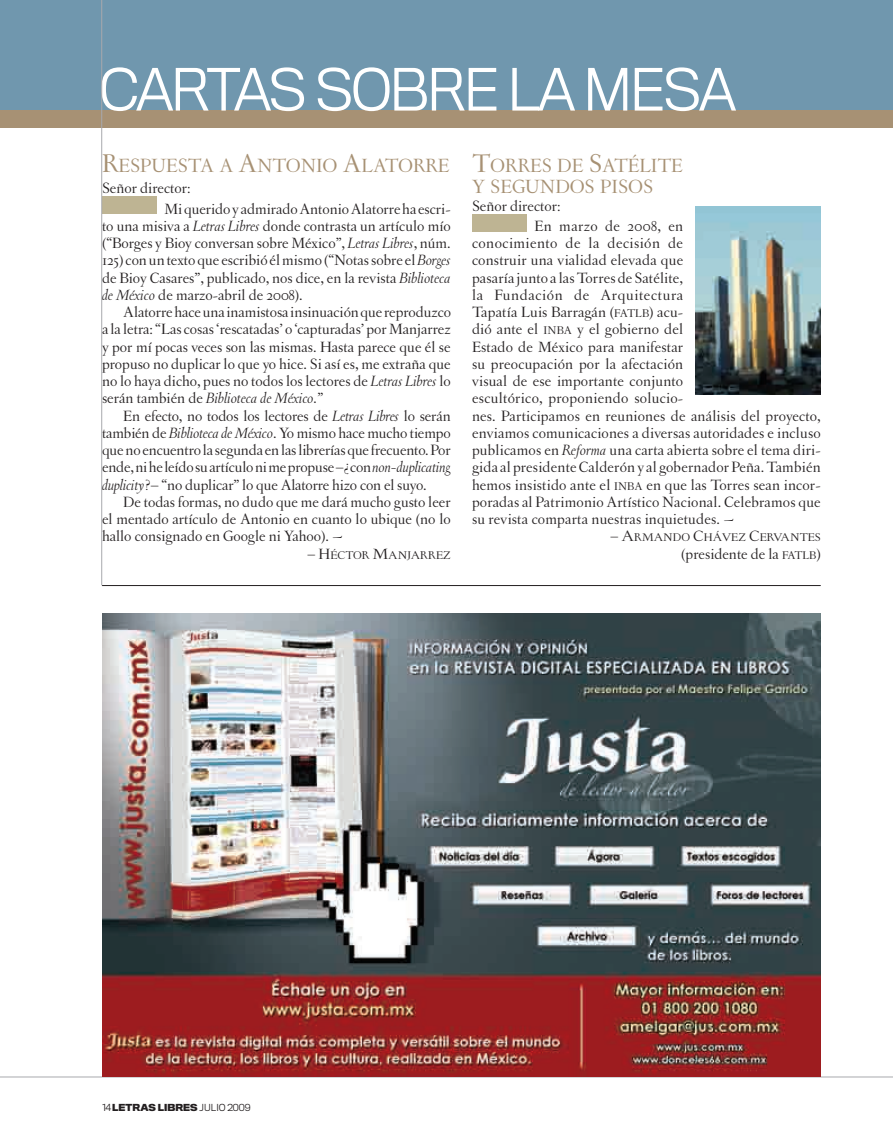
<style>
.page{position:relative;width:893px;height:1148px;background:#fff}
.page>*{position:absolute;margin:0;border:0;box-sizing:border-box;transform-origin:0 0}
.t1{font:300 54px "Titling Gothic FB Normal";letter-spacing:-.05em;color:#fff}
.t2{font:20.25px/21px "Letras Oldstyle";color:#a79174}
.t3{font:15.75px/17.2px "Letras Oldstyle";letter-spacing:.01em;color:#231f20;text-align:justify}
.t4{font:11.85px "Letras Oldstyle Expert";color:#231f20}
.t5{font:700 9px "Titling Gothic FB Normal";color:#231f20}
.s1{font-size:27px}
.s2{font-style:italic}
.s3{font-size:15.75px}
.s4{font-size:11.85px}
.s5{font-weight:300}
</style>
<div class="page">
<div style="left:102px;top:196px;width:54px;height:18px;background:#beb493"></div>
<hr style="left:0;top:1077px;width:893px;height:1px;background:#a8a9ad">
<img style="left:102px;top:613px;width:719px;height:464px">
<hr style="left:102px;top:585px;width:719px;height:1px;background:#231f20">
<div style="left:472px;top:214px;width:54px;height:17px;background:#beb493"></div>
<img style="left:696px;top:206px;width:125px;height:189px">
<div style="left:0;top:0;width:893px;height:110px;background:#7097ae"></div>
<div style="left:0;top:110px;width:893px;height:18px;background:#a79174"></div>
<hr style="left:101px;top:0;width:1px;height:585px;background:#a8a9ad">
<h1 class="t1" style="left:99px;top:58px;width:639px">CARTAS SOBRE LA MESA</h1>
<p class="t2" style="left:102px;top:155px;width:349px"><span class="s1">R</span>ESPUESTA A <span class="s1">A</span>NTONIO <span class="s1">A</span>LATORRE</p>
<p class="t3" style="left:165px;top:178px;width:288px;line-height:20.2px;text-indent:-63px">Señor director:<br>Mi querido y admirado Antonio Alatorre ha escri-</p>
<p class="t3" style="left:102px;top:217px;width:350px">to una misiva a <span class="s2">Letras Libres</span> donde contrasta un artículo mío (“Borges y Bioy conversan sobre México”, <span class="s2">Letras Libres</span>, núm.<br>125) con un texto que escribió él mismo (“Notas sobre el <span class="s2">Borges </span>de Bioy Casares”, publicado, nos dice, en la revista <span class="s2">Biblioteca de México</span> de marzo-abril de 2008).</p>
<p class="t3" style="left:102px;top:303px;width:350px;text-indent:21px">Alatorre hace una inamistosa insinuación que reproduzco a la letra: “Las cosas ‘rescatadas’ o ‘capturadas’ por Manjarrez y por mí pocas veces son las mismas. Hasta parece que él se propuso no duplicar lo que yo hice. Si así es, me extraña que no lo haya dicho, pues no todos los lectores de <span class="s2">Letras Libres</span> lo serán también de <span class="s2">Biblioteca de México.</span>”</p>
<p class="t3" style="left:102px;top:407px;width:350px;text-indent:21px">En efecto, no todos los lectores de <span class="s2">Letras Libres</span> lo serán también de <span class="s2">Biblioteca de México</span>. Yo mismo hace mucho tiempo que no encuentro la segunda en las librerías que frecuento. Por ende, ni he leído su artículo ni me propuse –¿con <span class="s2">non-duplicating duplicity</span>?– “no duplicar” lo que Alatorre hizo con el suyo.</p>
<p class="t3" style="left:102px;top:493px;width:350px;text-indent:21px">De todas formas, no dudo que me dará mucho gusto leer el mentado artículo de Antonio en cuanto lo ubique (no lo hallo consignado en Google ni Yahoo). ~</p>
<p class="t4" style="left:307px;top:548px;width:145px"><span class="s3">–</span> <span class="s3">H</span>ÉCTOR <span class="s3">M</span>ANJARREZ</p>
<p class="t2" style="left:472px;top:155px;width:212px"><span class="s1">T</span>ORRES DE <span class="s1">S</span>ATÉLITE<br>Y SEGUNDOS PISOS</p>
<p class="t3" style="left:534px;top:195px;width:150px;line-height:20.2px;text-indent:-63px">Señor director:<br>En marzo de 2008, en</p>
<p class="t3" style="left:472px;top:234px;width:350px;text-align:left">conocimiento de la decisión de<br>construir una vialidad elevada que<br>pasaría junto a las Torres de Satélite,<br>la Fundación de Arquitectura<br>Tapatía Luis Barragán (<span class="s4">FATLB</span>) acu-<br>dió ante el <span class="s4">INBA</span> y el gobierno del<br>Estado de México para manifestar<br>su preocupación por la afectación<br>visual de ese importante conjunto<br>escultórico, proponiendo solucio-<br>nes. Participamos en reuniones de análisis del proyecto, enviamos comunicaciones a diversas autoridades e incluso publicamos en <span class="s2">Reforma</span> una carta abierta sobre el tema diri&shy;gida al presidente Calderón y al gobernador Peña. También hemos insistido ante el <span class="s4">INBA</span> en que las Torres sean incor&shy;poradas al Patrimonio Artístico Nacional. Celebramos que su revista comparta nuestras inquietudes. ~</p>
<p class="t4" style="left:611px;top:531px;width:212px"><span class="s3">–</span> <span class="s3">A</span>RMANDO <span class="s3">C</span>HÁVEZ <span class="s3">C</span>ERVANTES</p>
<p class="t3" style="left:681px;top:545px;width:141px">(presidente de la <span class="s4">FATLB</span>)</p>
<p class="t5" style="left:102px;top:1101px;width:150px"><span class="s5">14</span> LETRAS LIBRES <span class="s5">JULIO 2009</span></p>
</div>
